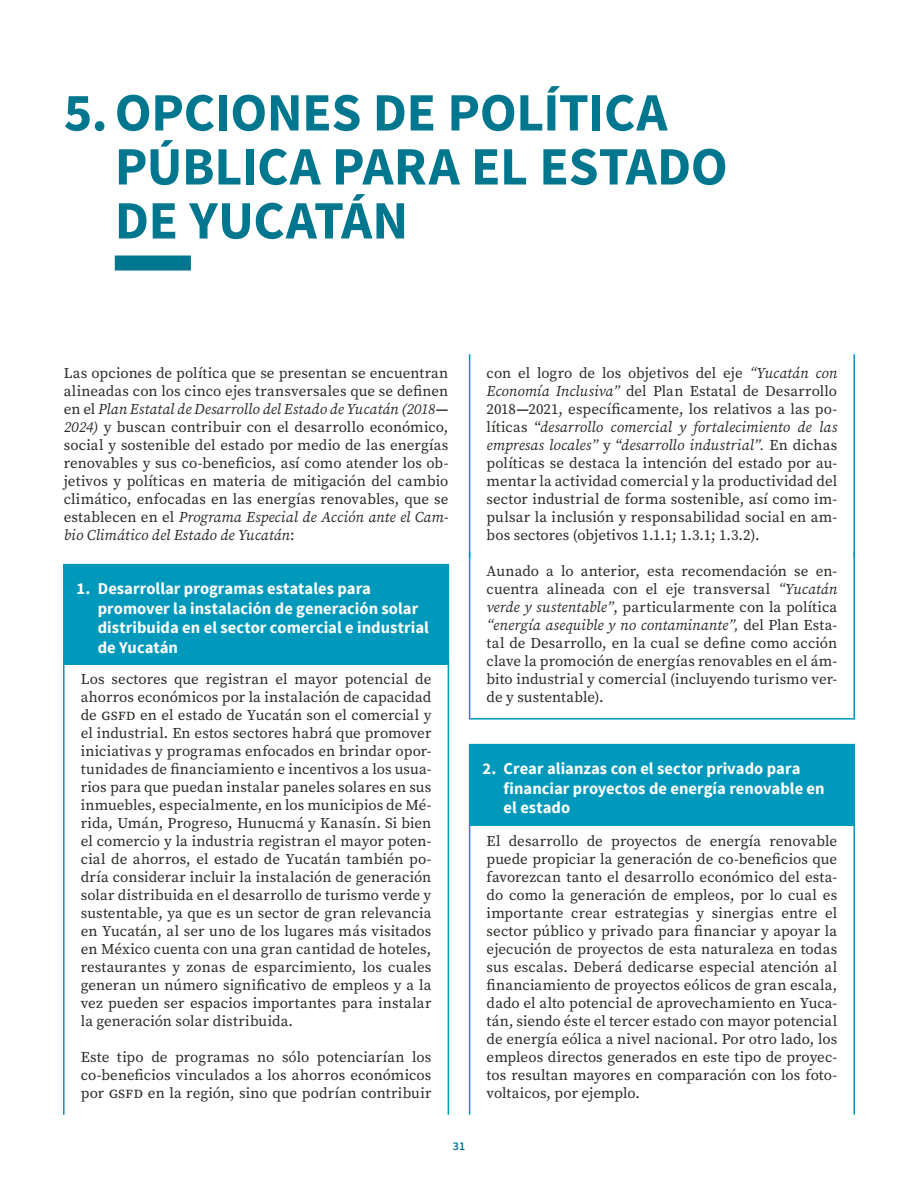
<style>
.page{position:relative;width:918px;height:1188px;background:#fff}
.page>*{position:absolute;margin:0;border:0;box-sizing:border-box;transform-origin:0 0}
.t1{font:700 54px/54px "Source Sans Pro";letter-spacing:-.01em;color:#00778e}
.t2{font:700 16.5px/19.5px "Source Sans Pro";color:#fff}
.t3{font:15px/18px "Source Serif Pro";letter-spacing:-.005em;color:#2d2a26;text-align:justify}
.t4{font:600 12px "Source Sans Pro";color:#00778e}
.s1{font-style:italic}
.s2{font-weight:700}
</style>
<div class="page">
<div style="left:115px;top:256px;width:76px;height:15px;background:#00778e"></div>
<div style="left:64px;top:565px;width:384px;height:100px;background:#0098bb"></div>
<div style="left:63px;top:564px;width:386px;height:102px;border:2px solid #0098bb"></div>
<hr style="left:63px;top:660px;width:2px;height:455px;background:#0098bb">
<hr style="left:448px;top:660px;width:1px;height:455px;background:#0098bb">
<hr style="left:469px;top:354px;width:1px;height:203px;background:#0098bb">
<hr style="left:853px;top:354px;width:2px;height:203px;background:#0098bb">
<div style="left:469px;top:552px;width:386px;height:168px;border:2px solid #0098bb"></div>
<div style="left:470px;top:745px;width:384px;height:81px;background:#0098bb"></div>
<div style="left:469px;top:744px;width:386px;height:82px;border:2px solid #0098bb"></div>
<hr style="left:469px;top:822px;width:1px;height:293px;background:#0098bb">
<hr style="left:853px;top:822px;width:2px;height:293px;background:#0098bb">
<h1 class="t1" style="left:115px;top:88px;width:614px;text-indent:-51px">5.OPCIONES DE POLÍTICA<br>PÚBLICA PARA EL ESTADO<br>DE YUCATÁN</h1>
<p class="t3" style="left:64px;top:364px;width:386px">Las opciones de política que se presentan se encuentran alineadas con los cinco ejes transversales que se definen en el <span class="s1">Plan Estatal de Desarrollo del Estado de Yucatán (2018</span><span class="s2">— </span><span class="s1">2024)</span> y buscan contribuir con el desarrollo económico, social y sostenible del estado por medio de las energías renovables y sus co-beneficios, así como atender los ob&shy;jetivos y políticas en materia de mitigación del cambio climático, enfocadas en las energías renovables, que se establecen en el <span class="s1">Programa Especial de Acción ante el Cam&shy;bio Climático del Estado de Yucatán</span>:</p>
<p class="t2" style="left:98px;top:579px;width:333px;text-indent:-21px">1. Desarrollar programas estatales para promover la instalación de generación solar distribuida en el sector comercial e industrial de Yucatán</p>
<p class="t3" style="left:81px;top:670px;width:352px">Los sectores que registran el mayor potencial de ahorros económicos por la instalación de capacidad de gsfd en el estado de Yucatán son el comercial y el industrial. En estos sectores habrá que promover iniciativas y programas enfocados en brindar opor&shy;tunidades de financiamiento e incentivos a los usua&shy;rios para que puedan instalar paneles solares en sus inmuebles, especialmente, en los municipios de Mé&shy;rida, Umán, Progreso, Hunucmá y Kanasín. Si bien el comercio y la industria registran el mayor poten&shy;cial de ahorros, el estado de Yucatán también po&shy;dría considerar incluir la instalación de generación solar distribuida en el desarrollo de turismo verde y sustentable, ya que es un sector de gran relevancia en Yucatán, al ser uno de los lugares más visitados en México cuenta con una gran cantidad de hoteles, restaurantes y zonas de esparcimiento, los cuales generan un número significativo de empleos y a la vez pueden ser espacios importantes para instalar la generación solar distribuida.</p>
<p class="t3" style="left:81px;top:1048px;width:352px">Este tipo de programas no sólo potenciarían los co-beneficios vinculados a los ahorros económicos por gsfd en la región, sino que podrían contribuir</p>
<p class="t4" style="left:453px;top:1138px;width:14px">31</p>
<p class="t3" style="left:487px;top:364px;width:352px">con el logro de los objetivos del eje <span class="s1">“Yucatán con Economía Inclusiva”</span> del Plan Estatal de Desarrollo 2018<span class="s2">—</span>2021, específicamente, los relativos a las po&shy;líticas “<span class="s1">desarrollo comercial y fortalecimiento de las empresas locales”</span> y “<span class="s1">desarrollo industrial”.</span> En dichas políticas se destaca la intención del estado por au&shy;mentar la actividad comercial y la productividad del sector industrial de forma sostenible, así como im&shy;pulsar la inclusión y responsabilidad social en am&shy;bos sectores (objetivos 1.1.1; 1.3.1; 1.3.2).</p>
<p class="t3" style="left:487px;top:562px;width:352px">Aunado a lo anterior, esta recomendación se en&shy;cuentra alineada con el eje transversal <span class="s1">“Yucatán verde y sustentable”</span>, particularmente con la política <span class="s1">“energía asequible y no contaminante”,</span> del Plan Esta&shy;tal de Desarrollo, en la cual se define como acción clave la promoción de energías renovables en el ám&shy;bito industrial y comercial (incluyendo turismo ver&shy;de y sustentable).</p>
<p class="t2" style="left:504px;top:759px;width:323px;text-indent:-21px">2. Crear alianzas con el sector privado para financiar proyectos de energía renovable en el estado</p>
<p class="t3" style="left:487px;top:832px;width:352px">El desarrollo de proyectos de energía renovable puede propiciar la generación de co-beneficios que favorezcan tanto el desarrollo económico del esta&shy;do como la generación de empleos, por lo cual es importante crear estrategias y sinergias entre el sector público y privado para financiar y apoyar la ejecución de proyectos de esta naturaleza en todas sus escalas. Deberá dedicarse especial atención al financiamiento de proyectos eólicos de gran escala, dado el alto potencial de aprovechamiento en Yuca&shy;tán, siendo éste el tercer estado con mayor potencial de energía eólica a nivel nacional. Por otro lado, los empleos directos generados en este tipo de proyec&shy;tos resultan mayores en comparación con los foto&shy;voltaicos, por ejemplo.</p>
</div>
